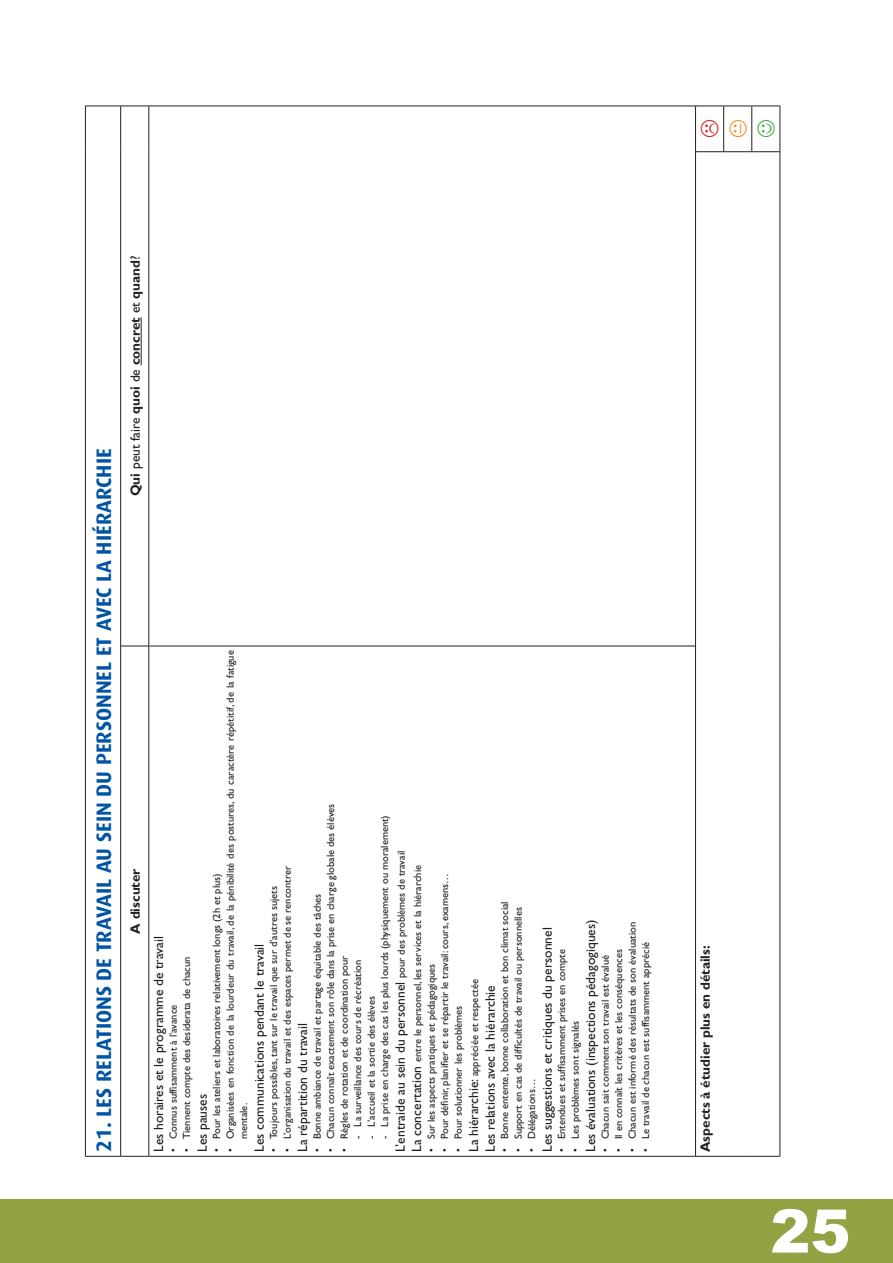
<style>
.page{position:relative;width:893px;height:1263px;background:#fff}
.page>*{position:absolute;margin:0;border:0;box-sizing:border-box;transform-origin:0 0}
.t1{font:900 60px "Arial";color:#fff}
.t2{font:700 21px "Dax";color:#0155a5}
.t3{font:13.5px "Gill Sans";color:#231f20}
.t4{font:700 13.5px "Gill Sans";color:#231f20}
.t5{font:10.5px/13.5px "Gill Sans";color:#231f20}
.s1{font-weight:400}
.s2{font-size:10.5px}
.s3{font-size:13.5px}
</style>
<div class="page">
<div style="left:0;top:1199px;width:893px;height:64px;background:#92a344"></div>
<hr style="left:85px;top:646px;width:1px;height:511px;background:#231f20">
<hr style="left:86px;top:1156px;width:34px;height:1px;background:#231f20">
<hr style="left:85px;top:152px;width:1px;height:494px;background:#231f20">
<hr style="left:85px;top:106px;width:1px;height:46px;background:#231f20">
<hr style="left:86px;top:106px;width:34px;height:1px;background:#231f20">
<hr style="left:120px;top:646px;width:1px;height:511px;background:#231f20">
<svg style="left:121px;top:1156px;width:27px;height:1px"></svg>
<hr style="left:120px;top:152px;width:1px;height:494px;background:#231f20">
<svg style="left:121px;top:646px;width:27px;height:1px"></svg>
<hr style="left:120px;top:106px;width:1px;height:46px;background:#231f20">
<svg style="left:121px;top:106px;width:27px;height:1px"></svg>
<hr style="left:148px;top:646px;width:1px;height:511px;background:#231f20">
<hr style="left:149px;top:1156px;width:546px;height:1px;background:#231f20">
<hr style="left:148px;top:152px;width:1px;height:494px;background:#231f20">
<hr style="left:149px;top:646px;width:546px;height:1px;background:#231f20">
<hr style="left:148px;top:106px;width:1px;height:46px;background:#231f20">
<hr style="left:149px;top:106px;width:546px;height:1px;background:#231f20">
<hr style="left:695px;top:646px;width:1px;height:511px;background:#231f20">
<hr style="left:695px;top:152px;width:1px;height:494px;background:#231f20">
<svg style="left:696px;top:1156px;width:83px;height:1px"></svg>
<hr style="left:779px;top:646px;width:1px;height:511px;background:#231f20">
<hr style="left:779px;top:152px;width:1px;height:494px;background:#231f20">
<hr style="left:695px;top:106px;width:1px;height:46px;background:#231f20">
<hr style="left:723px;top:106px;width:1px;height:46px;background:#231f20">
<hr style="left:751px;top:106px;width:1px;height:46px;background:#231f20">
<svg style="left:696px;top:151px;width:83px;height:1px"></svg>
<svg style="left:696px;top:106px;width:83px;height:1px"></svg>
<hr style="left:779px;top:106px;width:1px;height:46px;background:#231f20">
<hr style="left:141px;top:317px;width:1px;height:48px;background:#231f20">
<h2 class="t2" style="left:92px;top:1152px;width:705px;rotate:-90deg">21. Les relations de travail au sein du personnel et avec la hiérarchie</h2>
<p class="t4" style="left:127px;top:496px;width:242px;rotate:-90deg">Qui <span class="s1">peut faire</span> quoi <span class="s1">de</span> concret <span class="s1">et</span> quand<span class="s1">?</span></p>
<p class="t4" style="left:127px;top:934px;width:67px;rotate:-90deg">A discuter</p>
<p class="t5" style="left:223px;top:1139px;width:490px;text-indent:-13px;rotate:-90deg">• Organisées en fonction de la lourdeur du travail, de la pénibilité des postures, du caractère répétitif, de la fatigue mentale.</p>
<p class="t5" style="left:324px;top:1152px;width:350px;rotate:-90deg">• Chacun connaît exactement son rôle dans la prise en charge globale des élèves</p>
<p class="t5" style="left:378px;top:1139px;width:326px;rotate:-90deg">- La prise en charge des cas les plus lourds (physiquement ou moralement)</p>
<p class="t3" style="left:392px;top:1152px;width:303px;rotate:-90deg">L’entraide au sein du personnel <span class="s2">pour des problèmes de travail</span></p>
<p class="t5" style="left:411px;top:1152px;width:288px;rotate:-90deg"><span class="s3">La concertation</span> entre le personnel, les services et la hiérarchie</p>
<p class="t5" style="left:280px;top:1152px;width:287px;rotate:-90deg">• L’organisation du travail et des espaces permet de se rencontrer</p>
<p class="t5" style="left:210px;top:1152px;width:280px;rotate:-90deg">• Pour les ateliers et laboratoires relativement longs (2h et plus)</p>
<p class="t5" style="left:438px;top:1152px;width:280px;rotate:-90deg">• Pour définir, planifier et se répartir le travail: cours, examens…</p>
<p class="t5" style="left:267px;top:1152px;width:267px;rotate:-90deg">• Toujours possibles, tant sur le travail que sur d’autres sujets</p>
<p class="t5" style="left:310px;top:1152px;width:260px;rotate:-90deg">• Bonne ambiance de travail et partage équitable des tâches</p>
<p class="t5" style="left:498px;top:1152px;width:252px;rotate:-90deg">• Bonne entente, bonne collaboration et bon climat social</p>
<p class="t5" style="left:511px;top:1152px;width:246px;rotate:-90deg">• Support en cas de difficultés de travail ou personnelles</p>
<p class="t3" style="left:583px;top:1152px;width:234px;rotate:-90deg">Les évaluations (inspections pédagogiques)</p>
<p class="t5" style="left:625px;top:1152px;width:232px;rotate:-90deg">• Chacun est informé des résultats de son évaluation</p>
<p class="t3" style="left:539px;top:1152px;width:226px;rotate:-90deg">Les suggestions et critiques du personnel</p>
<p class="t3" style="left:151px;top:1152px;width:217px;rotate:-90deg">Les horaires et le programme de travail</p>
<p class="t5" style="left:639px;top:1152px;width:211px;rotate:-90deg">• Le travail de chacun est suffisamment apprécié</p>
<p class="t4" style="left:697px;top:1152px;width:208px;rotate:-90deg">Aspects à étudier plus en détails:</p>
<p class="t3" style="left:251px;top:1152px;width:210px;rotate:-90deg">Les communications pendant le travail</p>
<p class="t5" style="left:555px;top:1152px;width:204px;rotate:-90deg">• Entendues et suffisamment prises en compte</p>
<p class="t5" style="left:598px;top:1152px;width:199px;rotate:-90deg">• Chacun sait comment son travail est évalué</p>
<p class="t5" style="left:612px;top:1152px;width:204px;rotate:-90deg">• Il en connaît les critères et les conséquences</p>
<p class="t5" style="left:337px;top:1152px;width:198px;rotate:-90deg">• Règles de rotation et de coordination pour</p>
<p class="t5" style="left:351px;top:1139px;width:181px;rotate:-90deg">- La surveillance des cours de récréation</p>
<p class="t5" style="left:180px;top:1152px;width:197px;rotate:-90deg">• Tiennent compte des desiderata de chacun</p>
<p class="t5" style="left:424px;top:1152px;width:190px;rotate:-90deg">• Sur les aspects pratiques et pédagogiques</p>
<p class="t5" style="left:450px;top:1152px;width:174px;line-height:16.5px;rotate:-90deg">• Pour solutionner les problèmes<br><span class="s3">La hiérarchie:</span> appréciée et respectée</p>
<p class="t3" style="left:482px;top:1152px;width:168px;rotate:-90deg">Les relations avec la hiérarchie</p>
<p class="t5" style="left:364px;top:1139px;width:145px;rotate:-90deg">- L’accueil et la sortie des élèves</p>
<p class="t5" style="left:166px;top:1152px;width:149px;rotate:-90deg">• Connus suffisamment à l’avance</p>
<p class="t5" style="left:568px;top:1152px;width:132px;rotate:-90deg">• Les problèmes sont signalés</p>
<p class="t3" style="left:295px;top:1152px;width:131px;rotate:-90deg">La répartition du travail</p>
<p class="t5" style="left:525px;top:1152px;width:75px;rotate:-90deg">• Délégations…</p>
<p class="t3" style="left:194px;top:1152px;width:60px;rotate:-90deg">Les pauses</p>
<h1 class="t1" style="left:770px;top:1198px;width:40px">25</h1>
</div>
